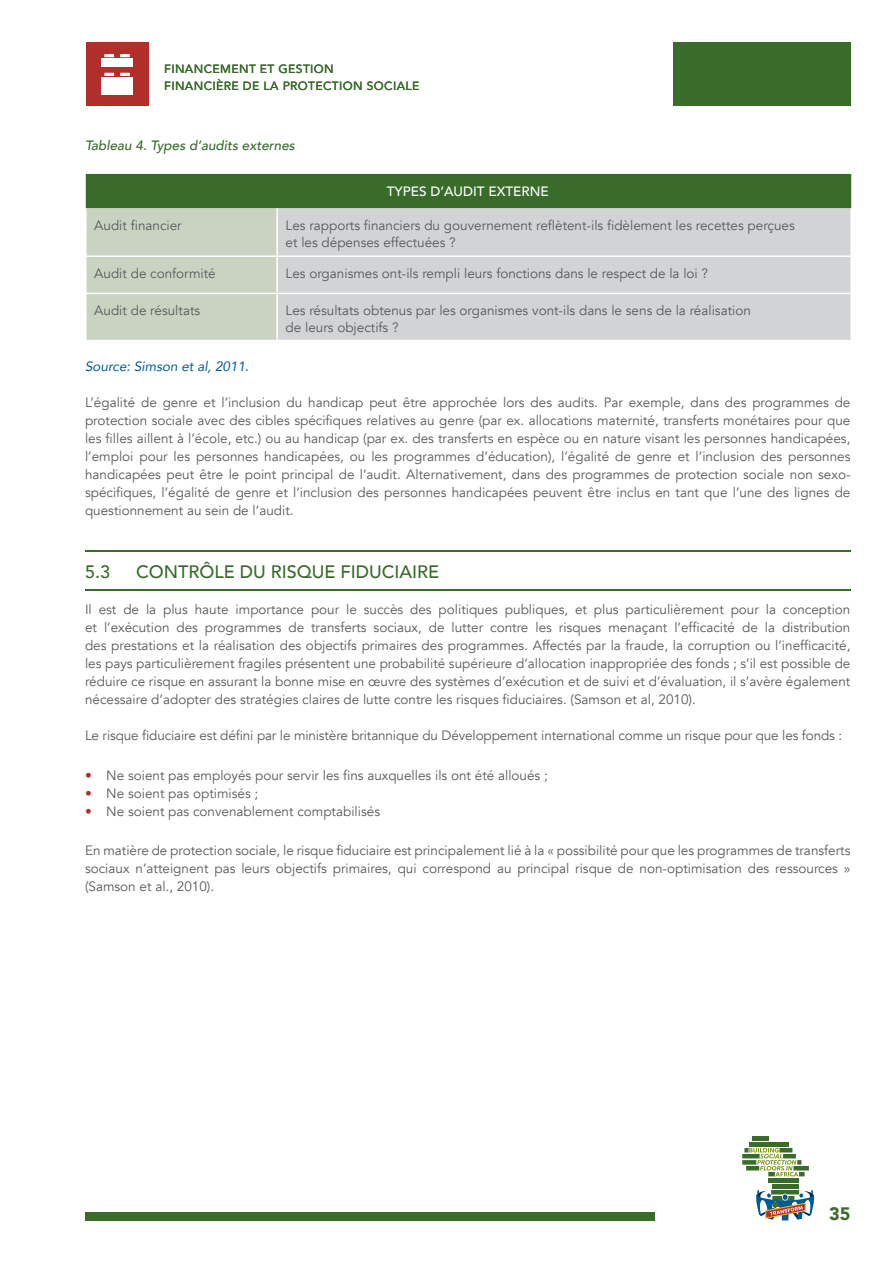
<style>
.page{position:relative;width:893px;height:1263px;background:#fff}
.page>*{position:absolute;margin:0;border:0;box-sizing:border-box;transform-origin:0 0}
.t1{font:500 18px "Avenir";color:#396b2b}
.t2{font:900 18px "Avenir";color:#396b2b}
.t3{font:13.5px/18px "Avenir";color:#58595b;text-align:justify}
.t4{font:italic 500 13.5px "Avenir";color:#396b2b}
.t5{font:italic 13.5px "Avenir";color:#005b94}
.t6{font:500 13.5px "Avenir";color:#fff}
.t7{font:500 12px/16.5px "Avenir";letter-spacing:.03em;color:#396b2b}
.s1{color:#b22e2a}
</style>
<div class="page">
<hr style="left:772px;top:1184px;width:27px;height:4px;background:#396b2b">
<hr style="left:768px;top:1178px;width:30px;height:4px;background:#396b2b">
<svg style="left:805px;top:1166px;width:4px;height:4px"></svg>
<hr style="left:749px;top:1142px;width:40px;height:4px;background:#396b2b">
<hr style="left:753px;top:1136px;width:16px;height:4px;background:#396b2b">
<svg style="left:744px;top:1148px;width:61px;height:28px"></svg>
<svg style="left:756px;top:1190px;width:59px;height:30px"></svg>
<div style="left:85px;top:1212px;width:570px;height:8px;background:#396b2b"></div>
<div style="left:86px;top:43px;width:62px;height:63px;background:#b22e2a"></div>
<div style="left:101px;top:77px;width:32px;height:8px;background:#fff"></div>
<svg style="left:120px;top:54px;width:10px;height:3px"></svg>
<div style="left:101px;top:86px;width:32px;height:9px;background:#fff"></div>
<svg style="left:104px;top:73px;width:10px;height:3px"></svg>
<svg style="left:104px;top:54px;width:10px;height:3px"></svg>
<div style="left:101px;top:58px;width:32px;height:9px;background:#fff"></div>
<svg style="left:120px;top:73px;width:10px;height:3px"></svg>
<div style="left:673px;top:43px;width:177px;height:63px;background:#396b2b"></div>
<svg style="left:86px;top:174px;width:765px;height:166px;background:#7f9d73"></svg>
<div style="left:278px;top:208px;width:572px;height:132px;background:#d1d3d4"></div>
<hr style="left:85px;top:208px;width:2px;height:47px;background:#fff">
<hr style="left:276px;top:208px;width:2px;height:47px;background:#fff">
<hr style="left:850px;top:208px;width:2px;height:47px;background:#fff">
<hr style="left:85px;top:255px;width:192px;height:2px;background:#fff">
<hr style="left:85px;top:257px;width:2px;height:36px;background:#fff">
<hr style="left:277px;top:255px;width:575px;height:2px;background:#fff">
<hr style="left:276px;top:257px;width:2px;height:36px;background:#fff">
<hr style="left:850px;top:257px;width:2px;height:36px;background:#fff">
<hr style="left:85px;top:293px;width:192px;height:1px;background:#fff">
<hr style="left:85px;top:294px;width:2px;height:46px;background:#fff">
<hr style="left:277px;top:293px;width:575px;height:1px;background:#fff">
<hr style="left:276px;top:294px;width:2px;height:46px;background:#fff">
<hr style="left:850px;top:294px;width:2px;height:46px;background:#fff">
<hr style="left:85px;top:550px;width:765px;height:2px;background:#396b2b">
<hr style="left:85px;top:590px;width:765px;height:1px;background:#396b2b">
<p class="t7" style="left:164px;top:60px;width:257px">FINANCEMENT ET GESTION<br>FINANCIÈRE DE LA PROTECTION SOCIALE</p>
<p class="t4" style="left:85px;top:137px;width:211px">Tableau 4. Types d’audits externes</p>
<p class="t6" style="left:387px;top:180px;width:163px">TYPES D’AUDIT EXTERNE</p>
<p class="t3" style="left:94px;top:217px;width:89px">Audit financier</p>
<p class="t3" style="left:286px;top:218px;width:511px;line-height:16.5px">Les rapports financiers du gouvernement reflètent-ils fidèlement les recettes perçues et les dépenses effectuées ?</p>
<p class="t3" style="left:94px;top:265px;width:123px">Audit de conformité</p>
<p class="t3" style="left:286px;top:265px;width:424px">Les organismes ont-ils rempli leurs fonctions dans le respect de la loi ?</p>
<p class="t3" style="left:94px;top:302px;width:107px">Audit de résultats</p>
<p class="t3" style="left:286px;top:303px;width:467px;line-height:16.5px">Les résultats obtenus par les organismes vont-ils dans le sens de la réalisation de leurs objectifs ?</p>
<p class="t5" style="left:85px;top:358px;width:165px">Source: Simson et al, 2011.</p>
<p class="t3" style="left:85px;top:394px;width:767px">L’égalité de genre et l’inclusion du handicap peut être approchée lors des audits. Par exemple, dans des programmes de protection sociale avec des cibles spécifiques relatives au genre (par ex. allocations maternité, transferts monétaires pour que les filles aillent à l’école, etc.) ou au handicap (par ex. des transferts en espèce ou en nature visant les personnes handicapées, l’emploi pour les personnes handicapées, ou les programmes d’éducation), l’égalité de genre et l’inclusion des personnes handicapées peut être le point principal de l’audit. Alternativement, dans des programmes de protection sociale non sexo&shy;spécifiques, l’égalité de genre et l’inclusion des personnes handicapées peuvent être inclus en tant que l’une des lignes de questionnement au sein de l’audit.</p>
<h1 class="t1" style="left:85px;top:556px;width:27px">5.3</h1>
<h1 class="t1" style="left:136px;top:556px;width:304px">CONTRÔLE DU RISQUE FIDUCIAIRE</h1>
<p class="t3" style="left:85px;top:601px;width:767px">Il est de la plus haute importance pour le succès des politiques publiques, et plus particulièrement pour la conception et l’exécution des programmes de transferts sociaux, de lutter contre les risques menaçant l’efficacité de la distribution des prestations et la réalisation des objectifs primaires des programmes. Affectés par la fraude, la corruption ou l’inefficacité, les pays particulièrement fragiles présentent une probabilité supérieure d’allocation inappropriée des fonds ; s’il est possible de réduire ce risque en assurant la bonne mise en œuvre des systèmes d’exécution et de suivi et d’évaluation, il s’avère également nécessaire d’adopter des stratégies claires de lutte contre les risques fiduciaires. (Samson et al, 2010).</p>
<p class="t3" style="left:85px;top:727px;width:759px">Le risque fiduciaire est défini par le ministère britannique du Développement international comme un risque pour que les fonds :</p>
<p class="t3" style="left:85px;top:766px;width:464px"><span class="s1">•</span> Ne soient pas employés pour servir les fins auxquelles ils ont été alloués ;</p>
<p class="t3" style="left:85px;top:784px;width:175px"><span class="s1">•</span> Ne soient pas optimisés ;</p>
<p class="t3" style="left:85px;top:802px;width:297px"><span class="s1">•</span> Ne soient pas convenablement comptabilisés</p>
<p class="t3" style="left:85px;top:842px;width:767px">En matière de protection sociale, le risque fiduciaire est principalement lié à la « possibilité pour que les programmes de transferts sociaux n’atteignent pas leurs objectifs primaires, qui correspond au principal risque de non-optimisation des ressources » (Samson et al., 2010).</p>
<h1 class="t2" style="left:829px;top:1198px;width:23px">35</h1>
</div>
